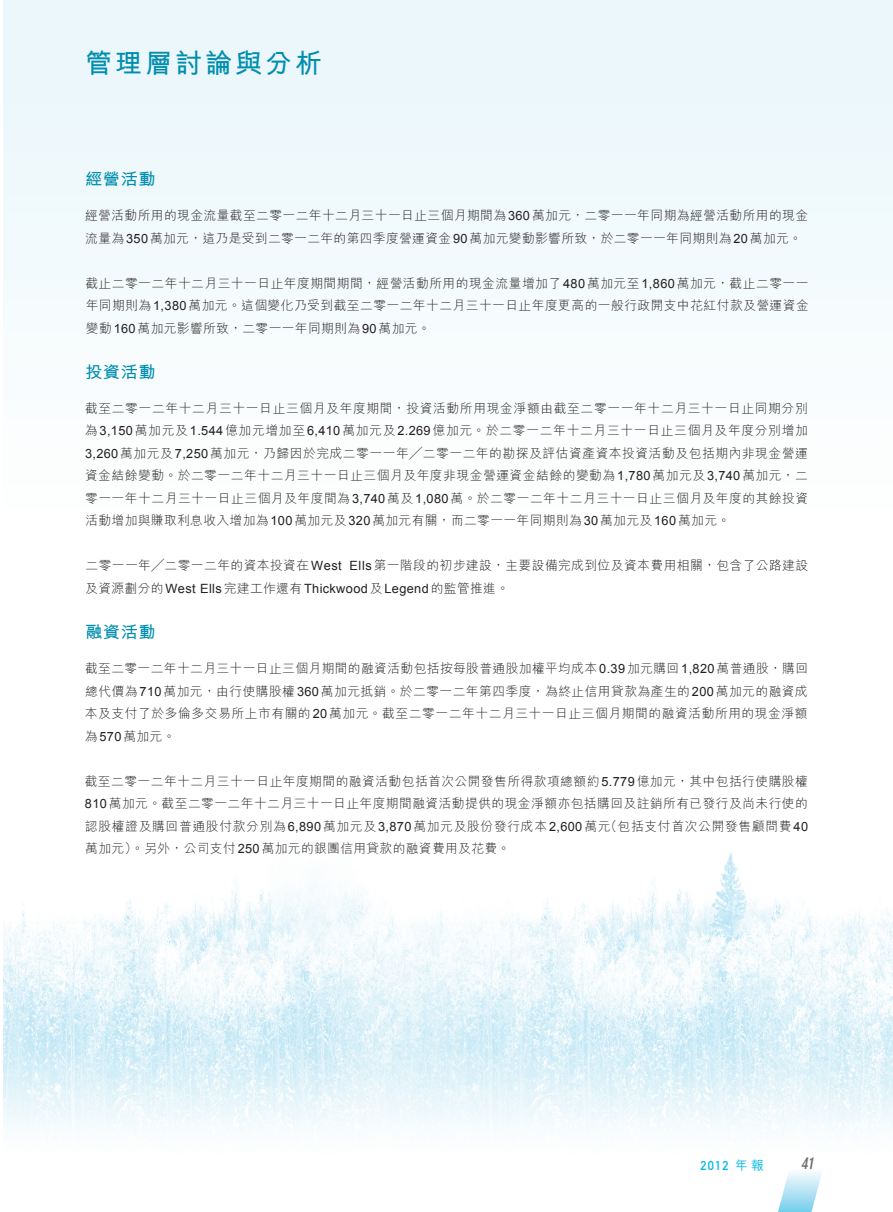
<style>
.page{position:relative;width:893px;height:1212px;background:#fff}
.page>*{position:absolute;margin:0;border:0;box-sizing:border-box;transform-origin:0 0}
.t1{font:700 27px "M Hei HK";letter-spacing:.11em;color:#018eae}
.t2{font:700 16.5px "M Hei HK";letter-spacing:.03em;color:#018eae;scale:1.05 1}
.t3{font:italic 700 condensed 16.5px "DIN Neuzeit Grotesk Std";color:#6c6d70}
.t4{font:300 12.75px/22.5px "M Hei HK";letter-spacing:.035em;color:#231f20;text-align:justify}
.t5{font:12.75px "Arial";letter-spacing:.03em;color:#231f20}
.t6{font:12.75px "DIN Mittelschrift Std";color:#02bce5}
.s1{font-family:"Arial";font-weight:400}
.s2{font-family:"M Hei HK";font-weight:300}
.s3{font-family:"M Hei HK";font-weight:500}
</style>
<div class="page">
<img style="left:3px;top:0;width:890px;height:1131px">
<svg style="left:778px;top:1172px;width:44px;height:40px"></svg>
<h1 class="t1" style="left:85px;top:43px;width:238px">管理層討論與分析</h1>
<p class="t2" style="left:85px;top:167px;width:69px">經營活動</p>
<p class="t4" style="left:85px;top:204px;width:725px">經營活動所用的現金流量截至二零一二年十二月三十一日止三個月期間為<span class="s1">360</span>萬加元，二零一一年同期為經營活動所用的現金流量為<span class="s1">350</span>萬加元，這乃是受到二零一二年的第四季度營運資金<span class="s1">90</span>萬加元變動影響所致，於二零一一年同期則為<span class="s1">20</span>萬加元。</p>
<p class="t4" style="left:85px;top:271px;width:725px">截止二零一二年十二月三十一日止年度期間期間，經營活動所用的現金流量增加了<span class="s1">480</span>萬加元至<span class="s1">1,860</span>萬加元，截止二零一一年同期則為<span class="s1">1,380</span>萬加元。這個變化乃受到截至二零一二年十二月三十一日止年度更高的一般行政開支中花紅付款及營運資金變動<span class="s1">160</span>萬加元影響所致，二零一一年同期則為<span class="s1">90</span>萬加元。</p>
<p class="t2" style="left:85px;top:360px;width:69px">投資活動</p>
<p class="t4" style="left:85px;top:397px;width:725px">截至二零一二年十二月三十一日止三個月及年度期間，投資活動所用現金淨額由截至二零一一年十二月三十一日止同期分別為<span class="s1">3,150</span>萬加元及<span class="s1">1.544</span>億加元增加至<span class="s1">6,410</span>萬加元及<span class="s1">2.269</span>億加元。於二零一二年十二月三十一日止三個月及年度分別增加<span class="s1">3,260</span>萬加元及<span class="s1">7,250</span>萬加元，乃歸因於完成二零一一年╱二零一二年的勘探及評估資產資本投資活動及包括期內非現金營運資金結餘變動。於二零一二年十二月三十一日止三個月及年度非現金營運資金結餘的變動為<span class="s1">1,780</span>萬加元及<span class="s1">3,740</span>萬加元，二零一一年十二月三十一日止三個月及年度間為<span class="s1">3,740</span>萬及<span class="s1">1,080</span>萬。於二零一二年十二月三十一日止三個月及年度的其餘投資活動增加與賺取利息收入增加為<span class="s1">100</span>萬加元及<span class="s1">320</span>萬加元有關，而二零一一年同期則為<span class="s1">30</span>萬加元及<span class="s1">160</span>萬加元。</p>
<p class="t4" style="left:85px;top:554px;width:724px">二零一一年╱二零一二年的資本投資在<span class="s1">West Ells</span>第一階段的初步建設，主要設備完成到位及資本費用相關，包含了公路建設</p>
<p class="t5" style="left:85px;top:580px;width:425px"><span class="s2">及資源劃分的</span>West Ells<span class="s2">完建工作還有</span>Thickwood<span class="s2">及</span>Legend<span class="s2">的監管推進。</span></p>
<p class="t2" style="left:85px;top:620px;width:69px">融資活動</p>
<p class="t4" style="left:85px;top:657px;width:725px">截至二零一二年十二月三十一日止三個月期間的融資活動包括按每股普通股加權平均成本<span class="s1">0.39</span>加元購回<span class="s1">1,820</span>萬普通股，購回總代價為<span class="s1">710</span>萬加元，由行使購股權<span class="s1">360</span>萬加元抵銷。於二零一二年第四季度，為終止信用貸款為產生的<span class="s1">200</span>萬加元的融資成本及支付了於多倫多交易所上市有關的<span class="s1">20</span>萬加元。截至二零一二年十二月三十一日止三個月期間的融資活動所用的現金淨額為<span class="s1">570</span>萬加元。</p>
<p class="t4" style="left:85px;top:769px;width:725px">截至二零一二年十二月三十一日止年度期間的融資活動包括首次公開發售所得款項總額約<span class="s1">5.779</span>億加元，其中包括行使購股權<span class="s1">810</span>萬加元。截至二零一二年十二月三十一日止年度期間融資活動提供的現金淨額亦包括購回及註銷所有已發行及尚未行使的認股權證及購回普通股付款分別為<span class="s1">6,890</span>萬加元及<span class="s1">3,870</span>萬加元及股份發行成本<span class="s1">2,600</span>萬元（包括支付首次公開發售顧問費<span class="s1">40</span>萬加元）。另外，公司支付<span class="s1">250</span>萬加元的銀團信用貸款的融資費用及花費。</p>
<p class="t6" style="left:700px;top:1157px;width:65px">2012 <span class="s3">年報</span></p>
<p class="t3" style="left:801px;top:1154px;width:17px">41</p>
</div>
